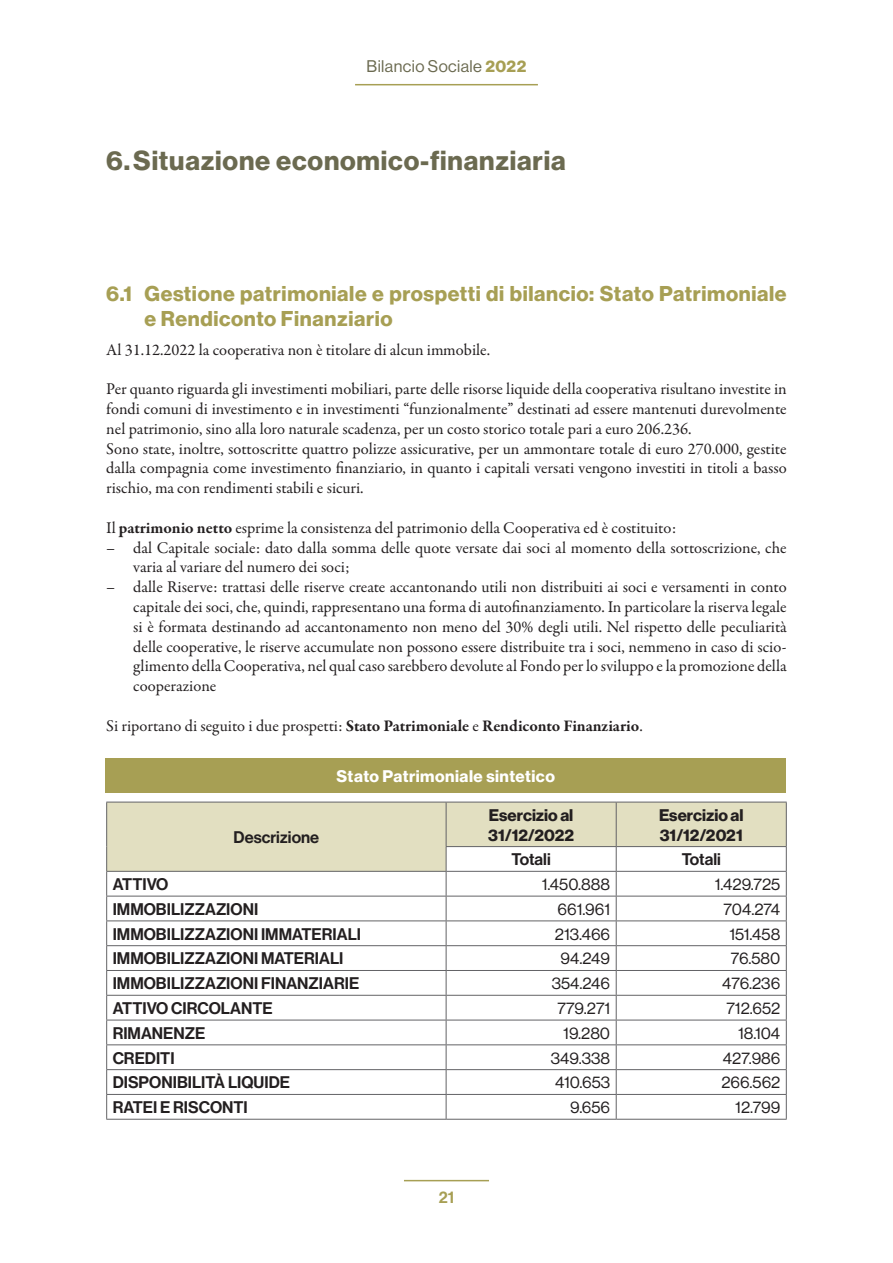
<style>
.page{position:relative;width:893px;height:1263px;background:#fff}
.page>*{position:absolute;margin:0;border:0;box-sizing:border-box;transform-origin:0 0}
.t1{font:27px "N Haas Grotesk DS Pro 75 Bd";letter-spacing:.03em;color:#6b6a50}
.t2{font:21px/25.2px "N Haas Grotesk DS Pro 75 Bd";letter-spacing:.03em;color:#a79f54}
.t3{font:16.5px/19.8px "Garamond Premr Pro";letter-spacing:-.005em;color:#231f20}
.t4{font:16.5px "N Haas Grotesk DS Pro 65 Md";color:#231f20}
.t5{font:16.5px "N Haas Grotesk DS Pro 55 Rg";color:#231f20}
.t6{font:700 16.5px "Garamond Premr Pro";letter-spacing:-.005em;color:#231f20}
.t7{font:16.5px/19.8px "N Haas Grotesk DS Pro 75 Bd";color:#231f20}
.t8{font:16.5px "N Haas Grotesk DS Pro 75 Bd";letter-spacing:.03em;color:#fff}
.t9{font:16.5px "N Haas Grotesk DS Pro 55 Rg";letter-spacing:.025em;color:#6b6a50}
.t10{font:16.5px "N Haas Grotesk DS Pro 65 Md";color:#a79f54}
.s1{font-family:"N Haas Grotesk DS Pro 75 Bd";color:#a79f54}
.s2{font-weight:700}
.s3{font-weight:400}
</style>
<div class="page">
<hr style="left:404px;top:1180px;width:85px;height:1px;background:#a79f54">
<hr style="left:355px;top:84px;width:183px;height:1px;background:#a79f54">
<svg style="left:107px;top:803px;width:679px;height:68px;fill:#e2dfc1"></svg>
<hr style="left:106px;top:802px;width:340px;height:1px;background:#636366">
<hr style="left:106px;top:802px;width:1px;height:44px;background:#636366">
<hr style="left:446px;top:802px;width:170px;height:1px;background:#636366">
<hr style="left:446px;top:802px;width:1px;height:44px;background:#636366">
<hr style="left:616px;top:802px;width:171px;height:1px;background:#636366">
<hr style="left:616px;top:802px;width:1px;height:44px;background:#636366">
<hr style="left:786px;top:802px;width:1px;height:44px;background:#636366">
<hr style="left:446px;top:846px;width:170px;height:1px;background:#636366">
<hr style="left:616px;top:846px;width:171px;height:1px;background:#636366">
<hr style="left:106px;top:871px;width:340px;height:1px;background:#636366">
<hr style="left:446px;top:871px;width:170px;height:1px;background:#636366">
<hr style="left:616px;top:871px;width:171px;height:1px;background:#636366">
<hr style="left:106px;top:896px;width:340px;height:1px;background:#636366">
<hr style="left:446px;top:896px;width:170px;height:1px;background:#636366">
<hr style="left:616px;top:896px;width:171px;height:1px;background:#636366">
<hr style="left:106px;top:920px;width:340px;height:1px;background:#636366">
<hr style="left:446px;top:920px;width:170px;height:1px;background:#636366">
<hr style="left:616px;top:920px;width:171px;height:1px;background:#636366">
<hr style="left:106px;top:945px;width:340px;height:1px;background:#636366">
<hr style="left:446px;top:945px;width:170px;height:1px;background:#636366">
<hr style="left:616px;top:945px;width:171px;height:1px;background:#636366">
<hr style="left:106px;top:970px;width:340px;height:1px;background:#636366">
<hr style="left:446px;top:970px;width:170px;height:1px;background:#636366">
<hr style="left:616px;top:970px;width:171px;height:1px;background:#636366">
<hr style="left:106px;top:995px;width:340px;height:1px;background:#636366">
<hr style="left:446px;top:995px;width:170px;height:1px;background:#636366">
<hr style="left:616px;top:995px;width:171px;height:1px;background:#636366">
<hr style="left:106px;top:1020px;width:340px;height:1px;background:#636366">
<hr style="left:446px;top:1020px;width:170px;height:1px;background:#636366">
<hr style="left:616px;top:1020px;width:171px;height:1px;background:#636366">
<hr style="left:106px;top:1044px;width:340px;height:1px;background:#636366">
<hr style="left:446px;top:1044px;width:170px;height:1px;background:#636366">
<hr style="left:616px;top:1044px;width:171px;height:1px;background:#636366">
<hr style="left:106px;top:1069px;width:340px;height:1px;background:#636366">
<hr style="left:446px;top:1069px;width:170px;height:1px;background:#636366">
<hr style="left:616px;top:1069px;width:171px;height:1px;background:#636366">
<hr style="left:106px;top:1094px;width:340px;height:1px;background:#636366">
<svg style="left:106px;top:846px;width:1px;height:273px"></svg>
<hr style="left:446px;top:1094px;width:170px;height:1px;background:#636366">
<svg style="left:446px;top:847px;width:1px;height:272px"></svg>
<hr style="left:616px;top:1094px;width:171px;height:1px;background:#636366">
<svg style="left:616px;top:847px;width:1px;height:272px"></svg>
<svg style="left:786px;top:847px;width:1px;height:272px"></svg>
<hr style="left:106px;top:1119px;width:340px;height:1px;background:#636366">
<hr style="left:446px;top:1119px;width:170px;height:1px;background:#636366">
<hr style="left:616px;top:1119px;width:171px;height:1px;background:#636366">
<div style="left:106px;top:758px;width:680px;height:35px;background:#a79f54"></div>
<p class="t9" style="left:367px;top:57px;width:161px">Bilancio Sociale <span class="s1">2022</span></p>
<h1 class="t1" style="left:106px;top:144px;width:461px">6.Situazione economico-finanziaria</h1>
<p class="t2" style="left:145px;top:281px;width:644px;text-indent:-38px">6.1 Gestione patrimoniale e prospetti di bilancio: Stato Patrimoniale e Rendiconto Finanziario</p>
<p class="t3" style="left:106px;top:340px;width:385px">Al 31.12.2022 la cooperativa non è titolare di alcun immobile.</p>
<p class="t3" style="left:106px;top:380px;width:682px">Per quanto riguarda gli investimenti mobiliari, parte delle risorse liquide della cooperativa risultano investite in fondi comuni di investimento e in investimenti “funzionalmente” destinati ad essere mantenuti durevolmente nel patrimonio, sino alla loro naturale scadenza, per un costo storico totale pari a euro 206.236.<br>Sono state, inoltre, sottoscritte quattro polizze assicurative, per un ammontare totale di euro 270.000, gestite dalla compagnia come investimento finanziario, in quanto i capitali versati vengono investiti in titoli a basso rischio, ma con rendimenti stabili e sicuri.</p>
<p class="t3" style="left:106px;top:518px;width:571px">Il <span class="s2">patrimonio netto</span> esprime la consistenza del patrimonio della Cooperativa ed è costituito:</p>
<p class="t3" style="left:133px;top:538px;width:655px;text-indent:-27px">– dal Capitale sociale: dato dalla somma delle quote versate dai soci al momento della sottoscrizione, che varia al variare del numero dei soci;</p>
<p class="t3" style="left:133px;top:578px;width:655px;text-align:justify;text-indent:-27px">– dalle Riserve: trattasi delle riserve create accantonando utili non distribuiti ai soci e versamenti in conto capitale dei soci, che, quindi, rappresentano una forma di autofinanziamento. In particolare la riserva legale si è formata destinando ad accantonamento non meno del 30% degli utili. Nel rispetto delle peculiarità delle cooperative, le riserve accumulate non possono essere distribuite tra i soci, nemmeno in caso di scio&shy;glimento della Cooperativa, nel qual caso sarebbero devolute al Fondo per lo sviluppo e la promozione della cooperazione</p>
<p class="t6" style="left:106px;top:715px;width:538px"><span class="s3">Si riportano di seguito i due prospetti:</span> Stato Patrimoniale <span class="s3">e</span> Rendiconto Finanziario<span class="s3">.</span></p>
<p class="t4" style="left:234px;top:828px;width:87px">Descrizione</p>
<p class="t8" style="left:337px;top:766px;width:220px">Stato Patrimoniale sintetico</p>
<p class="t7" style="left:488px;top:805px;width:87px">Esercizio al<br>31/12/2022</p>
<p class="t7" style="left:659px;top:805px;width:86px">Esercizio al<br>31/12/2021</p>
<p class="t4" style="left:512px;top:850px;width:41px">Totali</p>
<p class="t4" style="left:682px;top:850px;width:41px">Totali</p>
<p class="t4" style="left:113px;top:875px;width:57px">ATTIVO</p>
<p class="t5" style="left:542px;top:875px;width:70px">1.450.888</p>
<p class="t5" style="left:715px;top:875px;width:67px">1.429.725</p>
<p class="t4" style="left:113px;top:899px;width:147px">IMMOBILIZZAZIONI</p>
<p class="t5" style="left:558px;top:900px;width:54px">661.961</p>
<p class="t5" style="left:724px;top:900px;width:58px">704.274</p>
<p class="t4" style="left:113px;top:924px;width:250px">IMMOBILIZZAZIONI IMMATERIALI</p>
<p class="t5" style="left:555px;top:924px;width:57px">213.466</p>
<p class="t5" style="left:730px;top:924px;width:52px">151.458</p>
<p class="t4" style="left:113px;top:949px;width:232px">IMMOBILIZZAZIONI MATERIALI</p>
<p class="t5" style="left:561px;top:949px;width:51px">94.249</p>
<p class="t5" style="left:731px;top:949px;width:51px">76.580</p>
<p class="t4" style="left:113px;top:974px;width:248px">IMMOBILIZZAZIONI FINANZIARIE</p>
<p class="t5" style="left:552px;top:974px;width:60px">354.246</p>
<p class="t5" style="left:722px;top:974px;width:60px">476.236</p>
<p class="t4" style="left:113px;top:999px;width:162px">ATTIVO CIRCOLANTE</p>
<p class="t5" style="left:557px;top:999px;width:54px">779.271</p>
<p class="t5" style="left:726px;top:999px;width:55px">712.652</p>
<p class="t4" style="left:113px;top:1023px;width:94px">RIMANENZE</p>
<p class="t5" style="left:563px;top:1024px;width:48px">19.280</p>
<p class="t5" style="left:738px;top:1024px;width:44px">18.104</p>
<p class="t4" style="left:113px;top:1048px;width:63px">CREDITI</p>
<p class="t5" style="left:551px;top:1048px;width:61px">349.338</p>
<p class="t5" style="left:723px;top:1048px;width:59px">427.986</p>
<p class="t4" style="left:113px;top:1073px;width:179px">DISPONIBILITÀ LIQUIDE</p>
<p class="t5" style="left:555px;top:1073px;width:57px">410.653</p>
<p class="t5" style="left:721px;top:1073px;width:60px">266.562</p>
<p class="t4" style="left:113px;top:1098px;width:137px">RATEI E RISCONTI</p>
<p class="t5" style="left:570px;top:1098px;width:42px">9.656</p>
<p class="t5" style="left:735px;top:1098px;width:46px">12.799</p>
<p class="t10" style="left:439px;top:1188px;width:17px">21</p>
</div>
